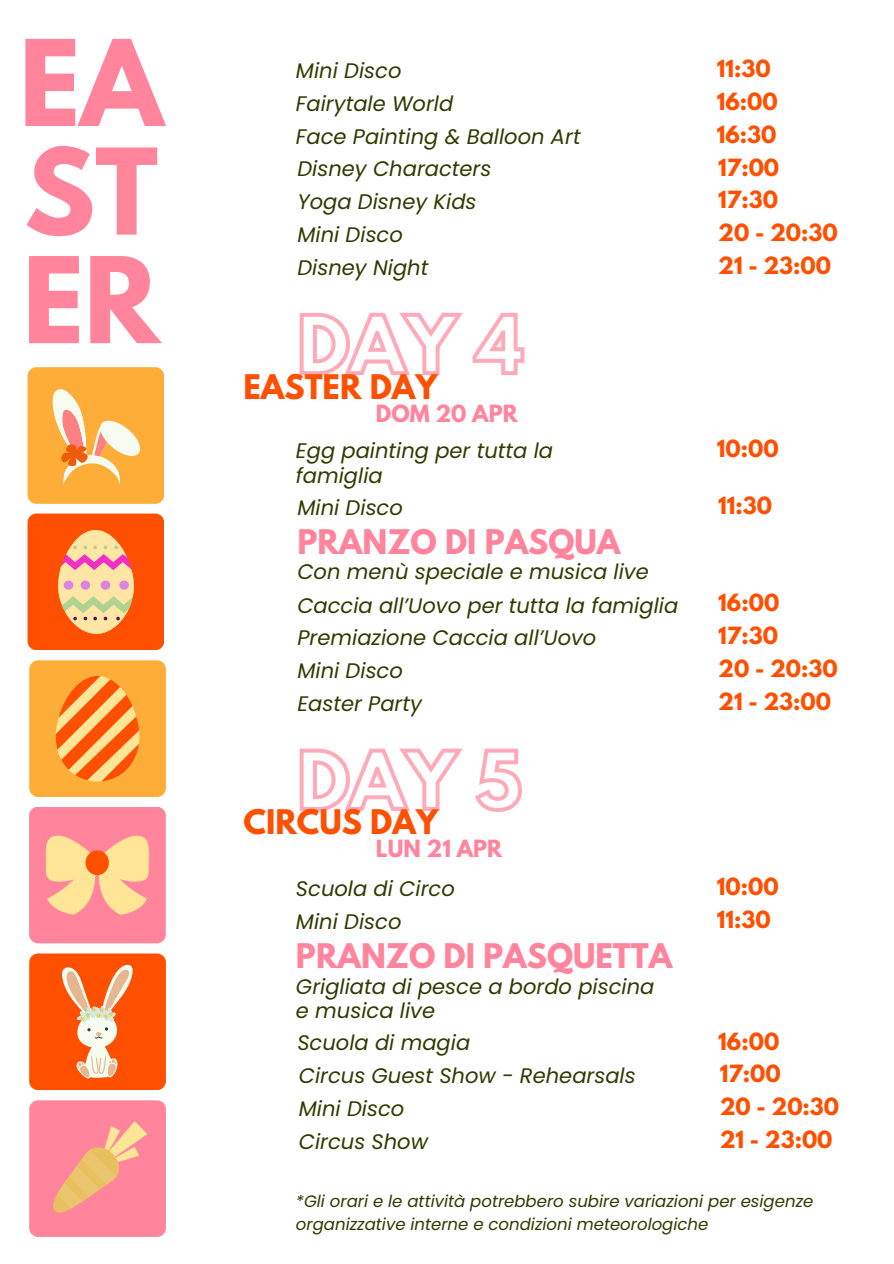
<style>
.page{position:relative;width:894px;height:1264px;background:#fff}
.page>*{position:absolute;margin:0;border:0;box-sizing:border-box;transform-origin:0 0}
.t1{font:700 105.6px/108.6px "League Spartan";color:#ff849c;text-align:justify}
.t2{font:700 30px "League Spartan";color:#ff849c}
.t3{font:700 30px "League Spartan";color:#fe5000}
.t4{font:italic 21px/24.8px "Poppins";color:#2d3c00}
.t5{font:700 21px "League Spartan";color:#fe5000}
.t6{font:700 21px "League Spartan";color:#ff849c}
.t7{font:italic 16.5px/22.5px "Poppins";color:#2d3c00}
</style>
<div class="page">
<div style="left:29px;top:806px;width:137px;height:137px;background:#ff849c;border-radius:9px"></div>
<div style="left:28px;top:513px;width:136px;height:137px;background:#fe5000;border-radius:9px"></div>
<div style="left:28px;top:367px;width:136px;height:137px;background:#ffad39;border-radius:9px"></div>
<div style="left:29px;top:953px;width:137px;height:137px;background:#fe5000;border-radius:9px"></div>
<div style="left:29px;top:1100px;width:137px;height:136px;background:#ff849c;border-radius:9px"></div>
<div style="left:29px;top:660px;width:137px;height:137px;background:#ffad39;border-radius:9px"></div>
<img style="left:58px;top:530px;width:76px;height:103px">
<svg style="left:62px;top:964px;width:71px;height:114px"></svg>
<svg style="left:53px;top:1121px;width:95px;height:92px"></svg>
<svg style="left:45px;top:835px;width:104px;height:79px"></svg>
<svg style="left:55px;top:676px;width:85px;height:105px"></svg>
<svg style="left:52px;top:389px;width:88px;height:96px"></svg>
<svg style="left:299px;top:312px;width:226px;height:64px"></svg>
<svg style="left:299px;top:748px;width:223px;height:64px"></svg>
<h1 class="t1" style="left:19px;top:43px;width:145px">EA ST ER</h1>
<h5 class="t4" style="left:296px;top:58px;width:107px">Mini Disco</h5>
<h5 class="t5" style="left:716px;top:58px;width:55px">11:30</h5>
<p class="t4" style="left:296px;top:91px;width:159px">Fairytale World</p>
<p class="t5" style="left:716px;top:91px;width:62px">16:00</p>
<p class="t4" style="left:296px;top:124px;width:286px">Face Painting &amp; Balloon Art</p>
<p class="t5" style="left:716px;top:124px;width:61px">16:30</p>
<p class="t4" style="left:297px;top:157px;width:195px">Disney Characters</p>
<p class="t5" style="left:718px;top:157px;width:62px">17:00</p>
<h5 class="t4" style="left:297px;top:189px;width:181px">Yoga Disney Kids</h5>
<h5 class="t5" style="left:718px;top:189px;width:61px">17:30</h5>
<h5 class="t4" style="left:297px;top:222px;width:107px">Mini Disco</h5>
<h5 class="t5" style="left:718px;top:222px;width:121px">20 - 20:30</h5>
<h5 class="t4" style="left:297px;top:255px;width:132px">Disney Night</h5>
<h5 class="t5" style="left:718px;top:255px;width:114px">21 - 23:00</h5>
<h4 class="t3" style="left:243px;top:371px;width:195px">EASTER DAY</h4>
<h4 class="t6" style="left:376px;top:402px;width:143px">DOM 20 APR</h4>
<h4 class="t4" style="left:296px;top:438px;width:258px">Egg painting per tutta la</h4>
<h5 class="t5" style="left:716px;top:437px;width:63px">10:00</h5>
<h4 class="t4" style="left:296px;top:463px;width:88px">famiglia</h4>
<h4 class="t4" style="left:297px;top:495px;width:107px">Mini Disco</h4>
<h4 class="t5" style="left:718px;top:495px;width:55px">11:30</h4>
<h4 class="t2" style="left:297px;top:527px;width:324px">PRANZO DI PASQUA</h4>
<h4 class="t4" style="left:297px;top:559px;width:353px">Con menù speciale e musica live</h4>
<h3 class="t4" style="left:297px;top:593px;width:382px">Caccia all’Uovo per tutta la famiglia</h3>
<h2 class="t5" style="left:718px;top:592px;width:62px">16:00</h2>
<h5 class="t4" style="left:297px;top:625px;width:300px">Premiazione Caccia all’Uovo</h5>
<h4 class="t5" style="left:718px;top:625px;width:61px">17:30</h4>
<h3 class="t4" style="left:297px;top:658px;width:107px">Mini Disco</h3>
<h5 class="t5" style="left:718px;top:658px;width:121px">20 - 20:30</h5>
<h5 class="t4" style="left:297px;top:691px;width:126px">Easter Party</h5>
<h5 class="t5" style="left:718px;top:690px;width:114px">21 - 23:00</h5>
<h5 class="t3" style="left:243px;top:807px;width:196px">CIRCUS DAY</h5>
<h4 class="t6" style="left:376px;top:838px;width:128px">LUN 21 APR</h4>
<h5 class="t4" style="left:296px;top:876px;width:160px">Scuola di Circo</h5>
<h5 class="t5" style="left:716px;top:875px;width:63px">10:00</h5>
<h4 class="t4" style="left:296px;top:908px;width:107px">Mini Disco</h4>
<h4 class="t5" style="left:716px;top:908px;width:55px">11:30</h4>
<h4 class="t2" style="left:296px;top:940px;width:377px">PRANZO DI PASQUETTA</h4>
<h4 class="t4" style="left:296px;top:973px;width:360px">Grigliata di pesce a bordo piscina e musica live</h4>
<h2 class="t4" style="left:297px;top:1030px;width:174px">Scuola di magia</h2>
<h4 class="t5" style="left:718px;top:1030px;width:62px">16:00</h4>
<h4 class="t4" style="left:299px;top:1063px;width:338px">Circus Guest Show - Rehearsals</h4>
<h3 class="t5" style="left:719px;top:1063px;width:62px">17:00</h3>
<h5 class="t4" style="left:299px;top:1096px;width:107px">Mini Disco</h5>
<h5 class="t5" style="left:719px;top:1096px;width:121px">20 - 20:30</h5>
<h5 class="t4" style="left:299px;top:1129px;width:131px">Circus Show</h5>
<h3 class="t5" style="left:719px;top:1128px;width:114px">21 - 23:00</h3>
<h5 class="t7" style="left:296px;top:1190px;width:519px">*Gli orari e le attività potrebbero subire variazioni per esigenze organizzative interne e condizioni meteorologiche</h5>
</div>
